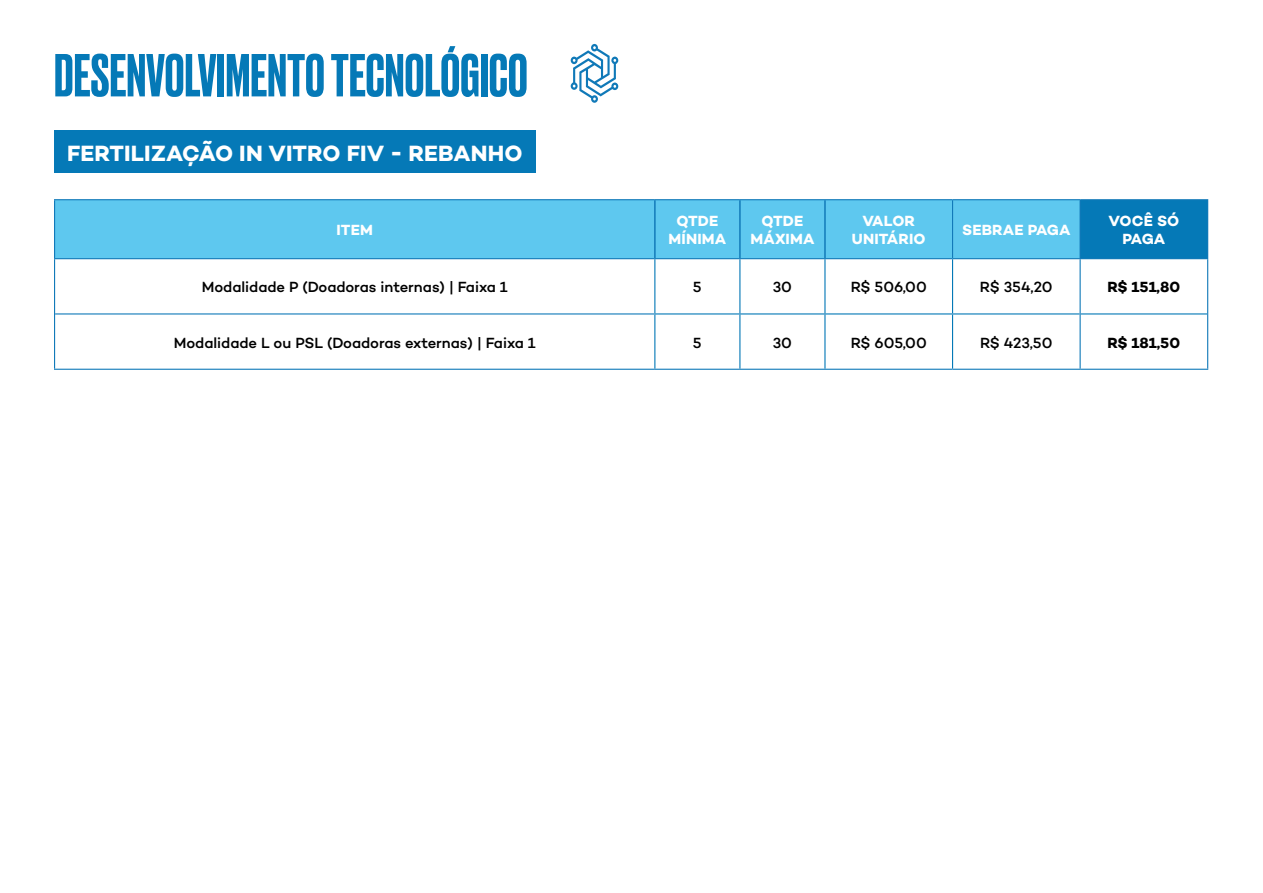
<style>
.page{position:relative;width:1263px;height:893px;background:#fff}
.page>*{position:absolute;margin:0;border:0;box-sizing:border-box;transform-origin:0 0}
.t1{font:500 57px "Druk";color:#0579b7}
.t2{font:700 22.5px "Campton";letter-spacing:.01em;color:#fff}
.t3{font:500 15px "Campton";letter-spacing:-.005em;color:#000}
.t4{font:700 15px/18px "Campton";letter-spacing:.01em;color:#fff;text-align:center}
.t5{font:700 15px "Campton";color:#000}
</style>
<div class="page">
<svg style="left:571px;top:44px;width:47px;height:59px"></svg>
<div style="left:54px;top:131px;width:482px;height:42px;background:#0579b7"></div>
<div style="left:55px;top:200px;width:1024px;height:58px;background:#5ec8ef"></div>
<div style="left:1080px;top:200px;width:128px;height:59px;background:#0579b7"></div>
<hr style="left:654px;top:259px;width:1px;height:54px;background:#0579b7">
<hr style="left:739px;top:259px;width:1px;height:54px;background:#0579b7">
<hr style="left:824px;top:259px;width:1px;height:54px;background:#0579b7">
<hr style="left:952px;top:259px;width:1px;height:54px;background:#0579b7">
<hr style="left:654px;top:313px;width:86px;height:1px;background:#0579b7">
<hr style="left:654px;top:314px;width:1px;height:55px;background:#0579b7">
<hr style="left:740px;top:313px;width:85px;height:1px;background:#0579b7">
<hr style="left:739px;top:314px;width:1px;height:55px;background:#0579b7">
<hr style="left:825px;top:313px;width:127px;height:1px;background:#0579b7">
<hr style="left:824px;top:314px;width:1px;height:55px;background:#0579b7">
<hr style="left:952px;top:313px;width:127px;height:1px;background:#0579b7">
<hr style="left:952px;top:314px;width:1px;height:55px;background:#0579b7">
<hr style="left:1081px;top:313px;width:126px;height:1px;background:#0579b7">
<hr style="left:1079px;top:259px;width:2px;height:55px;background:#127ab9">
<hr style="left:1207px;top:259px;width:1px;height:55px;background:#127ab9">
<hr style="left:1079px;top:314px;width:2px;height:55px;background:#127ab9">
<hr style="left:1207px;top:314px;width:1px;height:55px;background:#127ab9">
<hr style="left:54px;top:259px;width:1px;height:55px;background:#127ab9">
<hr style="left:54px;top:314px;width:1px;height:55px;background:#127ab9">
<hr style="left:55px;top:313px;width:599px;height:1px;background:#127ab9">
<hr style="left:54px;top:369px;width:601px;height:1px;background:#127ab9">
<hr style="left:655px;top:369px;width:85px;height:1px;background:#127ab9">
<hr style="left:740px;top:369px;width:85px;height:1px;background:#127ab9">
<hr style="left:825px;top:369px;width:127px;height:1px;background:#127ab9">
<hr style="left:952px;top:369px;width:128px;height:1px;background:#127ab9">
<hr style="left:1080px;top:369px;width:128px;height:1px;background:#127ab9">
<hr style="left:54px;top:199px;width:601px;height:1px;background:#127ab9">
<hr style="left:54px;top:200px;width:1px;height:58px;background:#127ab9">
<hr style="left:655px;top:199px;width:85px;height:1px;background:#127ab9">
<hr style="left:740px;top:199px;width:85px;height:1px;background:#127ab9">
<hr style="left:825px;top:199px;width:127px;height:1px;background:#127ab9">
<hr style="left:952px;top:199px;width:128px;height:1px;background:#127ab9">
<hr style="left:952px;top:200px;width:1px;height:58px;background:#127ab9">
<hr style="left:1080px;top:199px;width:128px;height:1px;background:#127ab9">
<hr style="left:1079px;top:200px;width:2px;height:58px;background:#127ab9">
<hr style="left:1207px;top:200px;width:1px;height:58px;background:#127ab9">
<hr style="left:54px;top:258px;width:601px;height:1px;background:#127ab9">
<hr style="left:655px;top:258px;width:85px;height:1px;background:#127ab9">
<hr style="left:740px;top:258px;width:85px;height:1px;background:#127ab9">
<hr style="left:825px;top:258px;width:127px;height:1px;background:#127ab9">
<hr style="left:952px;top:258px;width:128px;height:1px;background:#127ab9">
<hr style="left:1080px;top:258px;width:128px;height:1px;background:#127ab9">
<hr style="left:654px;top:200px;width:2px;height:58px;background:#127ab9">
<hr style="left:739px;top:200px;width:2px;height:58px;background:#127ab9">
<hr style="left:824px;top:200px;width:2px;height:58px;background:#127ab9">
<p class="t1" style="left:54px;top:36px;width:475px">DESENVOLVIMENTO TECNOLÓGICO</p>
<p class="t2" style="left:67px;top:139px;width:457px">FERTILIZAÇÃO IN VITRO FIV - REBANHO</p>
<p class="t4" style="left:337px;top:221px;width:38px">ITEM</p>
<p class="t4" style="left:668px;top:212px;width:59px">QTDE<br>MÍNIMA</p>
<p class="t4" style="left:750px;top:212px;width:66px">QTDE<br>MÁXIMA</p>
<p class="t4" style="left:852px;top:212px;width:75px">VALOR<br>UNITÁRIO</p>
<p class="t4" style="left:962px;top:221px;width:110px">SEBRAE PAGA</p>
<p class="t4" style="left:1108px;top:212px;width:72px">VOCÊ SÓ<br>PAGA</p>
<p class="t3" style="left:202px;top:278px;width:307px">Modalidade P (Doadoras internas) | Faixa 1</p>
<p class="t3" style="left:693px;top:278px;width:10px">5</p>
<p class="t3" style="left:773px;top:278px;width:21px">30</p>
<p class="t3" style="left:851px;top:278px;width:78px">R$ 506,00</p>
<p class="t3" style="left:980px;top:278px;width:74px">R$ 354,20</p>
<p class="t5" style="left:1107px;top:278px;width:74px">R$ 151,80</p>
<p class="t3" style="left:174px;top:333px;width:363px">Modalidade L ou PSL (Doadoras externas) | Faixa 1</p>
<p class="t3" style="left:693px;top:333px;width:10px">5</p>
<p class="t3" style="left:773px;top:333px;width:21px">30</p>
<p class="t3" style="left:851px;top:333px;width:78px">R$ 605,00</p>
<p class="t3" style="left:980px;top:333px;width:74px">R$ 423,50</p>
<p class="t5" style="left:1108px;top:333px;width:74px">R$ 181,50</p>
</div>
